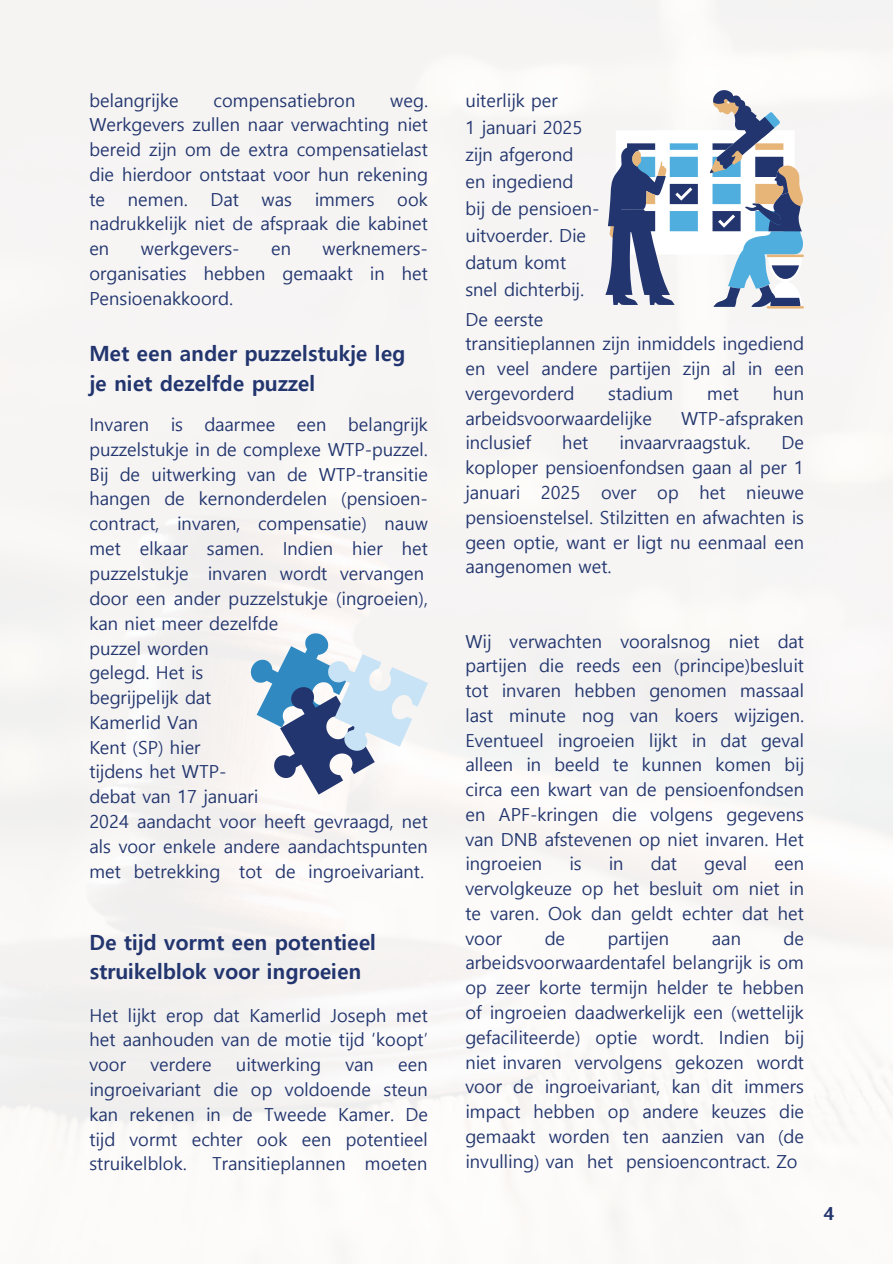
<style>
.page{position:relative;width:893px;height:1264px;background:#fff}
.page>*{position:absolute;margin:0;border:0;box-sizing:border-box;transform-origin:0 0}
.t1{font:700 21px/29.2px "Malgun Gothic";color:#22356e}
.t2{font:18px/24.8px "Malgun Gothic";color:#22356e;text-align:justify}
.t3{font:700 18px "Malgun Gothic";color:#22356e}
</style>
<div class="page">
<svg style="left:249px;top:632px;width:179px;height:162px"></svg>
<svg style="left:605px;top:89px;width:198px;height:219px"></svg>
<p class="t2" style="left:89px;top:87px;width:91px">belangrijke</p>
<p class="t2" style="left:214px;top:87px;width:143px">compensatiebron</p>
<p class="t2" style="left:89px;top:87px;width:340px;text-indent:301px">weg.<br>Werkgevers zullen naar verwachting niet bereid zijn om de extra compensatielast die hierdoor ontstaat voor hun rekening te</p>
<p class="t2" style="left:89px;top:186px;width:340px;text-indent:308px">ook nadrukkelijk niet de afspraak die kabinet en</p>
<p class="t2" style="left:128px;top:186px;width:61px">nemen.</p>
<p class="t2" style="left:210px;top:186px;width:30px">Dat</p>
<p class="t2" style="left:261px;top:186px;width:32px">was</p>
<p class="t2" style="left:315px;top:186px;width:61px">immers</p>
<p class="t2" style="left:89px;top:235px;width:340px;text-indent:233px">werknemers&shy;organisaties hebben gemaakt in het Pensioenakkoord.</p>
<p class="t2" style="left:141px;top:235px;width:100px">werkgevers-</p>
<p class="t2" style="left:271px;top:235px;width:22px">en</p>
<p class="t1" style="left:89px;top:338px;width:317px">Met een ander puzzelstukje leg je niet dezelfde puzzel</p>
<p class="t2" style="left:89px;top:411px;width:340px">Invaren is daarmee een belangrijk puzzelstukje in de complexe WTP-puzzel.<br>Bij de uitwerking van de WTP-transitie hangen de kernonderdelen (pensioen&shy;contract, invaren, compensatie) nauw met elkaar samen. Indien hier het puzzelstukje invaren wordt vervangen</p>
<p class="t2" style="left:89px;top:585px;width:340px">door een ander puzzelstukje (ingroeien), kan niet meer dezelfde</p>
<p class="t2" style="left:89px;top:634px;width:121px">puzzel worden</p>
<p class="t2" style="left:89px;top:659px;width:115px">gelegd. Het is</p>
<p class="t2" style="left:89px;top:684px;width:123px">begrijpelijk dat</p>
<p class="t2" style="left:89px;top:709px;width:110px">Kamerlid Van</p>
<p class="t2" style="left:89px;top:733px;width:113px">Kent (SP) hier</p>
<h1 class="t2" style="left:89px;top:758px;width:138px">tijdens het WTP-</h1>
<p class="t2" style="left:89px;top:783px;width:170px">debat van 17 januari</p>
<p class="t2" style="left:89px;top:808px;width:340px">2024 aandacht voor heeft gevraagd, net als voor enkele andere aandachtspunten met betrekking tot de ingroeivariant.</p>
<p class="t1" style="left:89px;top:926px;width:288px">De tijd vormt een potentieel struikelblok voor ingroeien</p>
<p class="t2" style="left:89px;top:1001px;width:340px">Het lijkt erop dat Kamerlid Joseph met het aanhouden van de motie tijd ‘koopt’ voor</p>
<p class="t2" style="left:150px;top:1051px;width:63px">verdere</p>
<p class="t2" style="left:236px;top:1051px;width:87px">uitwerking</p>
<p class="t2" style="left:345px;top:1051px;width:30px">van</p>
<p class="t2" style="left:89px;top:1051px;width:340px;text-indent:309px">een ingroeivariant die op voldoende steun kan rekenen in de Tweede Kamer. De tijd vormt echter ook een potentieel struikelblok.</p>
<p class="t2" style="left:212px;top:1150px;width:217px">Transitieplannen moeten</p>
<p class="t2" style="left:465px;top:87px;width:94px">uiterlijk per</p>
<p class="t2" style="left:465px;top:114px;width:118px">1 januari 2025</p>
<p class="t2" style="left:465px;top:141px;width:109px">zijn afgerond</p>
<p class="t2" style="left:465px;top:168px;width:109px">en ingediend</p>
<p class="t2" style="left:465px;top:194px;width:136px;line-height:27px;text-align:left">bij de pensioen&shy;uitvoerder. Die datum komt</p>
<p class="t2" style="left:465px;top:276px;width:120px">snel dichterbij.</p>
<p class="t2" style="left:465px;top:305px;width:80px">De eerste</p>
<p class="t2" style="left:465px;top:330px;width:340px">transitieplannen zijn inmiddels ingediend en veel andere partijen zijn al in een vergevorderd</p>
<p class="t2" style="left:608px;top:380px;width:66px">stadium</p>
<p class="t2" style="left:707px;top:380px;width:33px">met</p>
<p class="t2" style="left:772px;top:380px;width:33px">hun</p>
<p class="t2" style="left:465px;top:404px;width:188px">arbeidsvoorwaardelijke</p>
<p class="t2" style="left:681px;top:404px;width:124px">WTP-afspraken</p>
<p class="t2" style="left:465px;top:429px;width:67px">inclusief</p>
<p class="t2" style="left:562px;top:429px;width:28px">het</p>
<p class="t2" style="left:619px;top:429px;width:132px">invaarvraagstuk.</p>
<p class="t2" style="left:465px;top:429px;width:340px;text-indent:316px">De koploper pensioenfondsen gaan al per 1 januari 2025 over op het nieuwe pensioenstelsel. Stilzitten en afwachten is geen optie, want er ligt nu eenmaal een aangenomen wet.</p>
<h1 class="t2" style="left:465px;top:627px;width:340px">Wij verwachten vooralsnog niet dat partijen die reeds een (principe)besluit tot invaren hebben genomen massaal last minute nog van koers wijzigen.<br>Eventueel ingroeien lijkt in dat geval alleen in beeld te kunnen komen bij circa een kwart van de pensioenfondsen en APF-kringen die volgens gegevens van DNB afstevenen op niet invaren. Het ingroeien</h1>
<h1 class="t2" style="left:569px;top:850px;width:14px">is</h1>
<h1 class="t2" style="left:608px;top:850px;width:16px">in</h1>
<h1 class="t2" style="left:650px;top:850px;width:28px">dat</h1>
<h1 class="t2" style="left:704px;top:850px;width:45px">geval</h1>
<h1 class="t2" style="left:465px;top:850px;width:340px;text-indent:309px">een vervolgkeuze op het besluit om niet in te varen. Ook dan geldt echter dat het voor</h1>
<h1 class="t2" style="left:465px;top:924px;width:340px;text-indent:318px">de arbeidsvoorwaardentafel belangrijk is om op zeer korte termijn helder te hebben of ingroeien daadwerkelijk een (wettelijk gefaciliteerde) optie wordt. Indien bij niet invaren vervolgens gekozen wordt voor de ingroeivariant, kan dit immers impact hebben op andere keuzes die gemaakt worden ten aanzien van (de invulling) van het pensioencontract. Zo</h1>
<h1 class="t2" style="left:544px;top:924px;width:22px">de</h1>
<h1 class="t2" style="left:607px;top:924px;width:63px">partijen</h1>
<h1 class="t2" style="left:712px;top:924px;width:31px">aan</h1>
<p class="t3" style="left:823px;top:1200px;width:12px">4</p>
</div>
